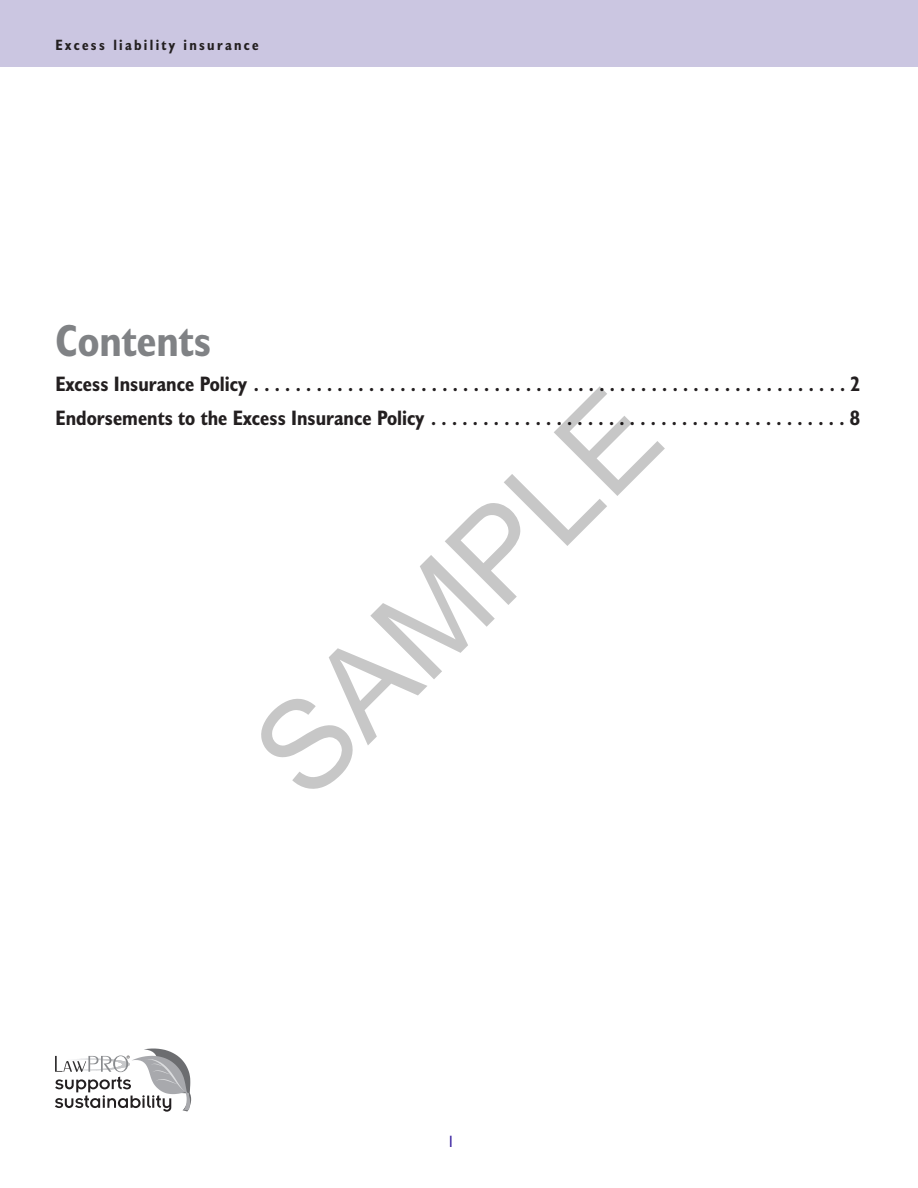
<style>
.page{position:relative;width:918px;height:1188px;background:#fff}
.page>*{position:absolute;margin:0;border:0;box-sizing:border-box;transform-origin:0 0}
.t1{font:125.85px "Arial";color:rgb(0 0 0/.22)}
.t2{font:700 condensed 45px "Humanist 521 BT";color:#808285}
.t3{font:700 condensed 21px/34.5px "Humanist 521 BT";color:#231f20}
.t4{font:condensed 16.5px "Humanist 521 BT";color:#351c9e}
.t5{font:700 condensed 15px "Humanist 521 BT";letter-spacing:.155em;color:#231f20}
</style>
<div class="page">
<div style="left:0;top:0;width:918px;height:67px;background:#cbc6e1"></div>
<svg style="left:55px;top:1049px;width:136px;height:63px"></svg>
<p class="t5" style="left:56px;top:39px;width:205px">Excess liability insurance</p>
<h2 class="t2" style="left:56px;top:325px;width:157px">Contents</h2>
<p class="t3" style="left:56px;top:369px;width:806px">Excess Insurance Policy . . . . . . . . . . . . . . . . . . . . . . . . . . . . . . . . . . . . . . . . . . . . . . . . . . . . . . . . . 2<br>Endorsements to the Excess Insurance Policy . . . . . . . . . . . . . . . . . . . . . . . . . . . . . . . . . . . . . . . . 8</p>
<h1 class="t1" style="left:219px;top:715px;width:512px;rotate:-45deg">SAMPLE</h1>
<p class="t4" style="left:448px;top:1135px;width:6px">1</p>
</div>
